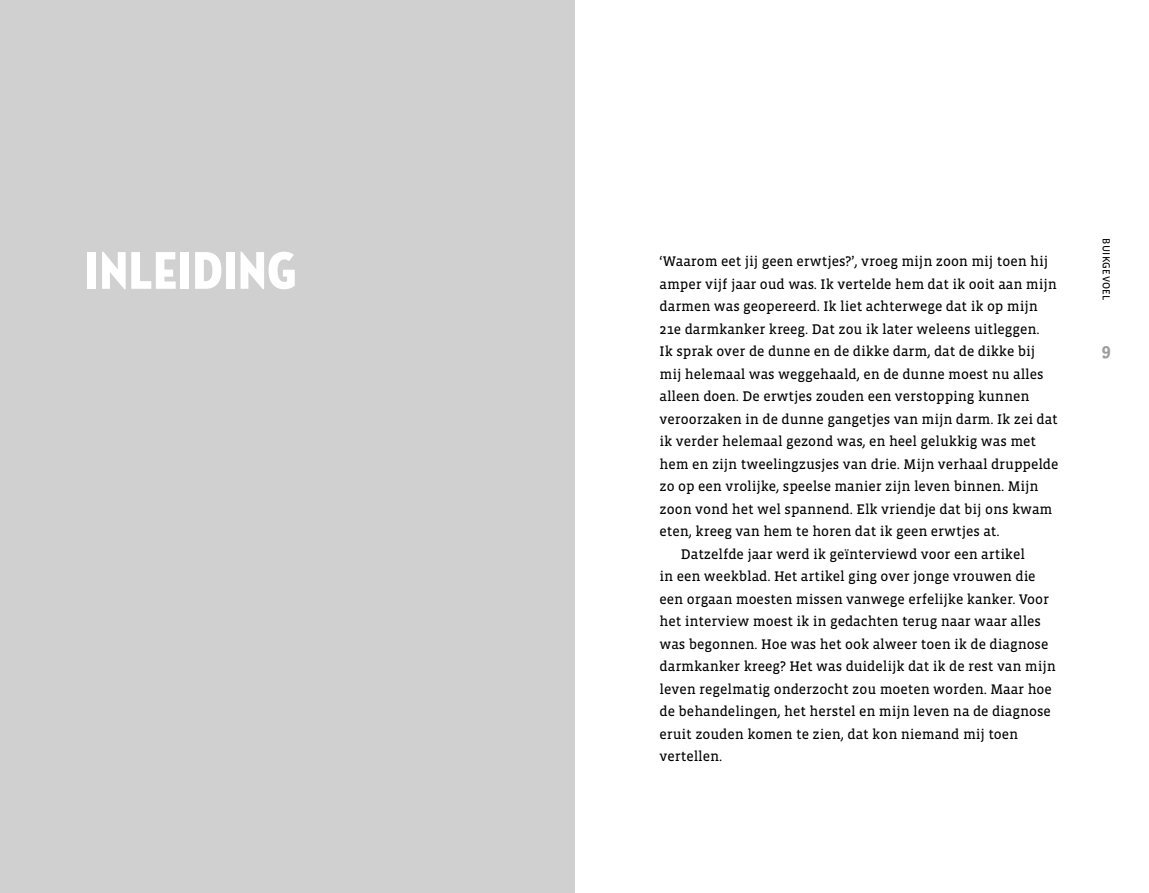
<style>
.page{position:relative;width:1149px;height:893px;background:#fff}
.page>*{position:absolute;margin:0;border:0;box-sizing:border-box;transform-origin:0 0}
.t1{font:54px "Neutraface Condensed Titling";letter-spacing:.02em;color:#fff}
.t2{font:700 18px "Vista Slab OT";color:#9d9d9c}
.t3{font:14.25px "Vista Slab OT";color:#000}
.t4{font:10.5px "Vista Sans Reg";letter-spacing:.03em;color:#000}
</style>
<div class="page">
<div style="left:0;top:0;width:574px;height:893px;background:#d0d0d0"></div>
<h1 class="t1" style="left:85px;top:240px;width:213px">INLEIDING</h1>
<p class="t3" style="left:659px;top:254px;width:390px">‘Waarom eet jij geen erwtjes?’, vroeg mijn zoon mij toen hij</p>
<p class="t3" style="left:659px;top:277px;width:398px">amper vijf jaar oud was. Ik vertelde hem dat ik ooit aan mijn</p>
<p class="t3" style="left:659px;top:299px;width:379px">darmen was geopereerd. Ik liet achterwege dat ik op mijn</p>
<p class="t3" style="left:659px;top:322px;width:381px">21e darmkanker kreeg. Dat zou ik later weleens uitleggen.</p>
<p class="t3" style="left:659px;top:344px;width:377px">Ik sprak over de dunne en de dikke darm, dat de dikke bij</p>
<p class="t3" style="left:659px;top:367px;width:385px">mij helemaal was weggehaald, en de dunne moest nu alles</p>
<p class="t3" style="left:659px;top:389px;width:371px">alleen doen. De erwtjes zouden een verstopping kunnen</p>
<p class="t3" style="left:659px;top:412px;width:399px">veroorzaken in de dunne gangetjes van mijn darm. Ik zei dat</p>
<p class="t3" style="left:659px;top:434px;width:378px">ik verder helemaal gezond was, en heel gelukkig was met</p>
<p class="t3" style="left:659px;top:457px;width:400px">hem en zijn tweelingzusjes van drie. Mijn verhaal druppelde</p>
<p class="t3" style="left:659px;top:479px;width:380px">zo op een vrolijke, speelse manier zijn leven binnen. Mijn</p>
<p class="t3" style="left:659px;top:502px;width:394px">zoon vond het wel spannend. Elk vriendje dat bij ons kwam</p>
<p class="t3" style="left:659px;top:524px;width:341px">eten, kreeg van hem te horen dat ik geen erwtjes at.</p>
<p class="t3" style="left:680px;top:547px;width:345px">Datzelfde jaar werd ik geïnterviewd voor een artikel</p>
<p class="t3" style="left:659px;top:569px;width:377px">in een weekblad. Het artikel ging over jonge vrouwen die</p>
<p class="t3" style="left:659px;top:592px;width:391px">een orgaan moesten missen vanwege erfelijke kanker. Voor</p>
<p class="t3" style="left:659px;top:614px;width:383px">het interview moest ik in gedachten terug naar waar alles</p>
<p class="t3" style="left:659px;top:637px;width:390px">was begonnen. Hoe was het ook alweer toen ik de diagnose</p>
<p class="t3" style="left:659px;top:659px;width:397px">darmkanker kreeg? Het was duidelijk dat ik de rest van mijn</p>
<p class="t3" style="left:659px;top:682px;width:393px">leven regelmatig onderzocht zou moeten worden. Maar hoe</p>
<p class="t3" style="left:659px;top:704px;width:392px">de behandelingen, het herstel en mijn leven na de diagnose</p>
<p class="t3" style="left:659px;top:727px;width:360px">eruit zouden komen te zien, dat kon niemand mij toen</p>
<p class="t3" style="left:659px;top:749px;width:64px">vertellen.</p>
<p class="t4" style="left:1111px;top:238px;width:64px;rotate:90deg">BUIKGEVOEL</p>
<p class="t2" style="left:1101px;top:341px;width:10px">9</p>
</div>
